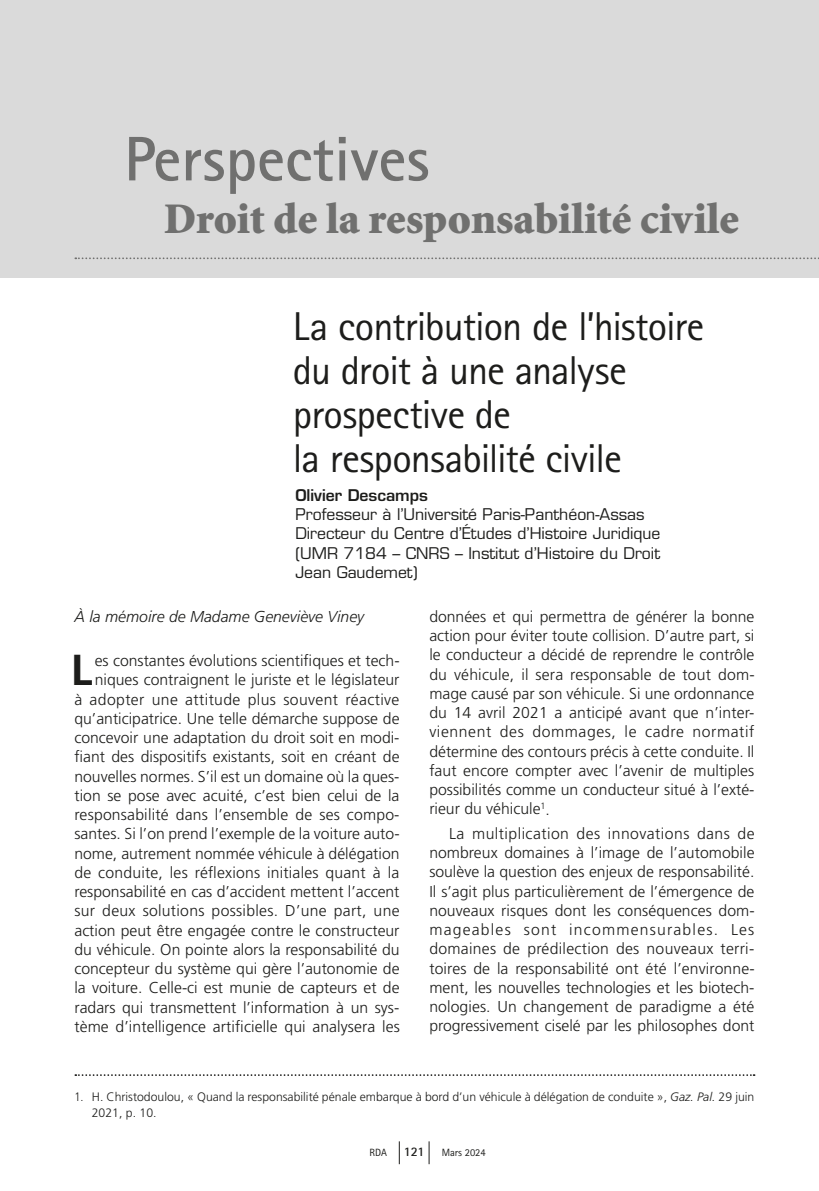
<style>
.page{position:relative;width:819px;height:1191px;background:#fff}
.page>*{position:absolute;margin:0;border:0;box-sizing:border-box;transform-origin:0 0}
.t1{font:700 63px "Rotis Sans Serif Std";color:#70706f}
.t2{font:900 43.75px "Minion Std";color:#70706f}
.t3{font:700 43.4px "Frutiger LT Std";color:#1d1d1b}
.t4{font:40.25px/43.8px "Rotis Sans Serif Std";letter-spacing:-.025em;color:#1d1d1b}
.t5{font:300 15.75px/19.2px "Frutiger LT Std";color:#1d1d1b;text-align:justify}
.t6{font:15.75px/19.2px "Eurostile LT Std";color:#1d1d1b}
.t7{font:italic 300 15.75px "Frutiger LT Std";color:#1d1d1b}
.t8{font:600 15.75px "Eurostile LT Std";color:#1d1d1b}
.t9{font:700 13.12px "Rotis Sans Serif Std";color:#1d1d1b}
.t10{font:300 12.25px/15.8px "Frutiger LT Std";color:#1d1d1b;scale:.9 1}
.t11{font:10.5px "Rotis Sans Serif Std";color:#1d1d1b}
.s1{font-style:italic}
</style>
<div class="page">
<svg style="left:399px;top:1141px;width:1px;height:23px"></svg>
<svg style="left:429px;top:1141px;width:1px;height:23px"></svg>
<div style="left:0;top:0;width:819px;height:278px;background:#dadada"></div>
<svg style="left:75px;top:257px;width:744px;height:2px"></svg>
<svg style="left:75px;top:1074px;width:679px;height:2px"></svg>
<h1 class="t1" style="left:124px;top:119px;width:307px">Perspectives</h1>
<h2 class="t2" style="left:164px;top:196px;width:577px">Droit de la responsabilité civile</h2>
<h3 class="t4" style="left:293px;top:305px;width:413px">La contribution de l’histoire du droit à une analyse prospective de<br>la responsabilité civile</h3>
<p class="t8" style="left:295px;top:485px;width:134px">Olivier Descamps</p>
<p class="t6" style="left:295px;top:505px;width:366px">Professeur à l’Université Paris-Panthéon-Assas Directeur du Centre d’Études d’Histoire Juridique (UMR 7184 – CNRS – Institut d’Histoire du Droit Jean Gaudemet)</p>
<p class="t7" style="left:74px;top:607px;width:291px">À la mémoire de Madame Geneviève Viney</p>
<h3 class="t3" style="left:71px;top:644px;width:23px">L</h3>
<p class="t5" style="left:74px;top:651px;width:327px;text-align:right">es constantes évolutions scientifiques et tech&shy;niques contraignent le juriste et le législateur<br>à adopter une attitude plus souvent réactive qu’anticipatrice. Une telle démarche suppose de concevoir une adaptation du droit soit en modi&shy;fiant des dispositifs existants, soit en créant de nouvelles normes. S’il est un domaine où la ques&shy;tion se pose avec acuité, c’est bien celui de la responsabilité dans l’ensemble de ses compo&shy;santes. Si l’on prend l’exemple de la voiture auto&shy;nome, autrement nommée véhicule à délégation de conduite, les réflexions initiales quant à la responsabilité en cas d’accident mettent l’accent sur deux solutions possibles. D’une part, une action peut être engagée contre le constructeur du véhicule. On pointe alors la responsabilité du concepteur du système qui gère l’autonomie de la voiture. Celle-ci est munie de capteurs et de radars qui transmettent l’information à un sys&shy;tème d’intelligence artificielle qui analysera les</p>
<p class="t5" style="left:429px;top:607px;width:327px">données et qui permettra de générer la bonne action pour éviter toute collision. D’autre part, si le conducteur a décidé de reprendre le contrôle du véhicule, il sera responsable de tout dom&shy;mage causé par son véhicule. Si une ordonnance du 14 avril 2021 a anticipé avant que n’inter&shy;viennent des dommages, le cadre normatif détermine des contours précis à cette conduite. Il faut encore compter avec l’avenir de multiples possibilités comme un conducteur situé à l’exté&shy;rieur du véhicule<sup>1</sup>.</p>
<p class="t5" style="left:429px;top:824px;width:327px;text-indent:20px">La multiplication des innovations dans de nombreux domaines à l’image de l’automobile soulève la question des enjeux de responsabilité.<br>Il s’agit plus particulièrement de l’émergence de nouveaux risques dont les conséquences dom&shy;mageables sont incommensurables. Les domaines de prédilection des nouveaux terri&shy;toires de la responsabilité ont été l’environne&shy;ment, les nouvelles technologies et les biotech&shy;nologies. Un changement de paradigme a été progressivement ciselé par les philosophes dont</p>
<p class="t10" style="left:92px;top:1088px;width:737px;text-indent:-17px">1. H. Christodoulou, « Quand la responsabilité pénale embarque à bord d’un véhicule à délégation de conduite », <span class="s1">Gaz. Pal.</span> 29 juin<br>2021, p. 10.</p>
<p class="t11" style="left:369px;top:1146px;width:19px">RDA</p>
<p class="t9" style="left:404px;top:1143px;width:22px">121</p>
<p class="t11" style="left:441px;top:1146px;width:45px">Mars 2024</p>
</div>
